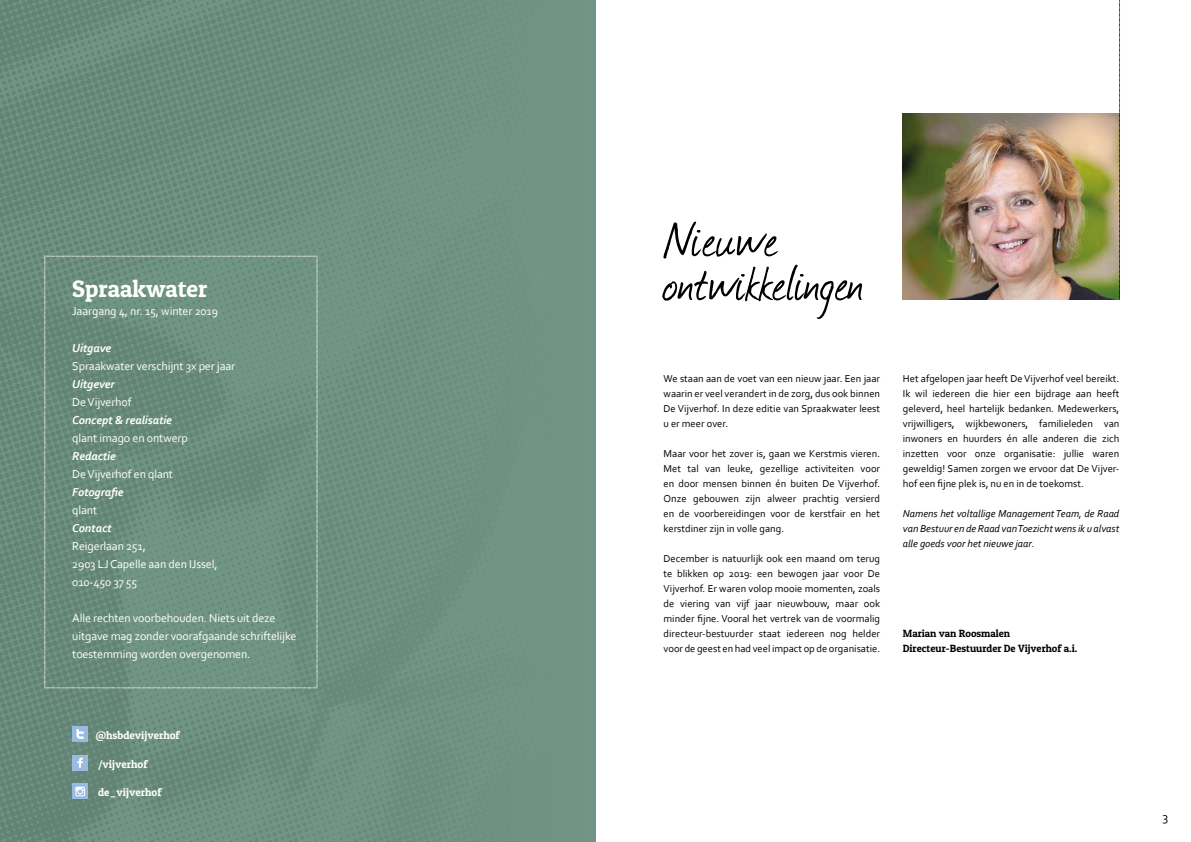
<style>
.page{position:relative;width:1191px;height:842px;background:#fff}
.page>*{position:absolute;margin:0;border:0;box-sizing:border-box;transform-origin:0 0}
.t1{font:58px/44px "Journal";letter-spacing:.005em;color:#000}
.t2{font:24px "Patua One";color:#fff}
.t3{font:12.7px "Corbel";color:#000}
.t4{font:12px/18px "Corbel";letter-spacing:-.01em;color:#fff}
.t5{font:italic 700 12px "Corbel";letter-spacing:-.01em;color:#fff}
.t6{font:11px "Patua One";color:#fff}
.t7{font:10.5px/15px "Corbel";color:#000;text-align:justify}
.t8{font:italic 10.5px/15px "Corbel";color:#000;text-align:justify}
.t9{font:10.5px/15px "Patua One";color:#000}
</style>
<div class="page">
<div style="left:0;top:0;width:595px;height:842px;background:#729686"></div>
<svg style="left:45px;top:256px;width:272px;height:432px"></svg>
<div style="left:72px;top:726px;width:16px;height:16px;background:#98bbdf"></div>
<svg style="left:76px;top:729px;width:8px;height:10px"></svg>
<div style="left:72px;top:755px;width:16px;height:15px;background:#98bbdf"></div>
<svg style="left:72px;top:783px;width:16px;height:16px"></svg>
<svg style="left:77px;top:758px;width:6px;height:10px"></svg>
<img style="left:902px;top:113px;width:217px;height:186px">
<svg style="left:1119px;top:0;width:1px;height:299px"></svg>
<svg style="left:75px;top:787px;width:10px;height:9px"></svg>
<h2 class="t2" style="left:72px;top:274px;width:137px">Spraakwater</h2>
<p class="t4" style="left:72px;top:302px;width:147px">Jaargang 4, nr. 15, winter 2019</p>
<p class="t5" style="left:72px;top:341px;width:40px">Uitgave</p>
<p class="t4" style="left:72px;top:357px;width:164px">Spraakwater verschijnt 3x per jaar</p>
<p class="t5" style="left:72px;top:377px;width:44px">Uitgever</p>
<p class="t4" style="left:72px;top:393px;width:61px">De Vijverhof</p>
<p class="t5" style="left:72px;top:413px;width:101px">Concept &amp; realisatie</p>
<p class="t4" style="left:72px;top:429px;width:117px">qlant imago en ontwerp</p>
<p class="t5" style="left:72px;top:449px;width:45px">Redactie</p>
<p class="t4" style="left:72px;top:465px;width:102px">De Vijverhof en qlant</p>
<p class="t5" style="left:72px;top:485px;width:53px">Fotografie</p>
<p class="t4" style="left:72px;top:501px;width:26px">qlant</p>
<p class="t5" style="left:72px;top:521px;width:41px">Contact</p>
<p class="t4" style="left:72px;top:537px;width:147px">Reigerlaan 251,<br>2903 LJ Capelle aan den IJssel,<br>010-450 37 55</p>
<p class="t4" style="left:72px;top:609px;width:226px">Alle rechten voorbehouden. Niets uit deze uitgave mag zonder voorafgaande schriftelijke toestemming worden overgenomen.</p>
<p class="t6" style="left:96px;top:728px;width:85px">@hsbdevijverhof</p>
<p class="t6" style="left:98px;top:757px;width:51px">/vijverhof</p>
<p class="t6" style="left:98px;top:786px;width:65px">de_vijverhof</p>
<h1 class="t1" style="left:663px;top:216px;width:202px">Nieuwe ontwikkelingen</h1>
<p class="t7" style="left:663px;top:370px;width:218px">We staan aan de voet van een nieuw jaar. Een jaar waarin er veel verandert in de zorg, dus ook binnen De Vijverhof. In deze editie van Spraakwater leest u er meer over.</p>
<p class="t7" style="left:663px;top:445px;width:218px">Maar voor het zover is, gaan we Kerstmis vieren.<br>Met tal van leuke, gezellige activiteiten voor en door mensen binnen én buiten De Vijverhof.<br>Onze gebouwen zijn alweer prachtig versierd en de voorbereidingen voor de kerstfair en het kerstdiner zijn in volle gang.</p>
<p class="t7" style="left:663px;top:550px;width:218px">December is natuurlijk ook een maand om terug te blikken op 2019: een bewogen jaar voor De Vijverhof. Er waren volop mooie momenten, zoals de viering van vijf jaar nieuwbouw, maar ook minder fijne. Vooral het vertrek van de voormalig directeur-bestuurder staat iedereen nog helder voor de geest en had veel impact op de organisatie.</p>
<p class="t7" style="left:902px;top:371px;width:218px">Het afgelopen jaar heeft De Vijverhof veel bereikt.<br>Ik wil iedereen die hier een bijdrage aan heeft geleverd, heel hartelijk bedanken. Medewerkers, vrijwilligers, wijkbewoners, familieleden van inwoners en huurders én alle anderen die zich inzetten voor onze organisatie: jullie waren geweldig! Samen zorgen we ervoor dat De Vijver&shy;hof een fijne plek is, nu en in de toekomst.</p>
<p class="t8" style="left:902px;top:506px;width:218px">Namens het voltallige Management Team, de Raad van Bestuur en de Raad van Toezicht wens ik u alvast alle goeds voor het nieuwe jaar.</p>
<p class="t9" style="left:902px;top:625px;width:176px">Marian van Roosmalen<br>Directeur-Bestuurder De Vijverhof a.i.</p>
<p class="t3" style="left:1162px;top:809px;width:7px">3</p>
</div>
